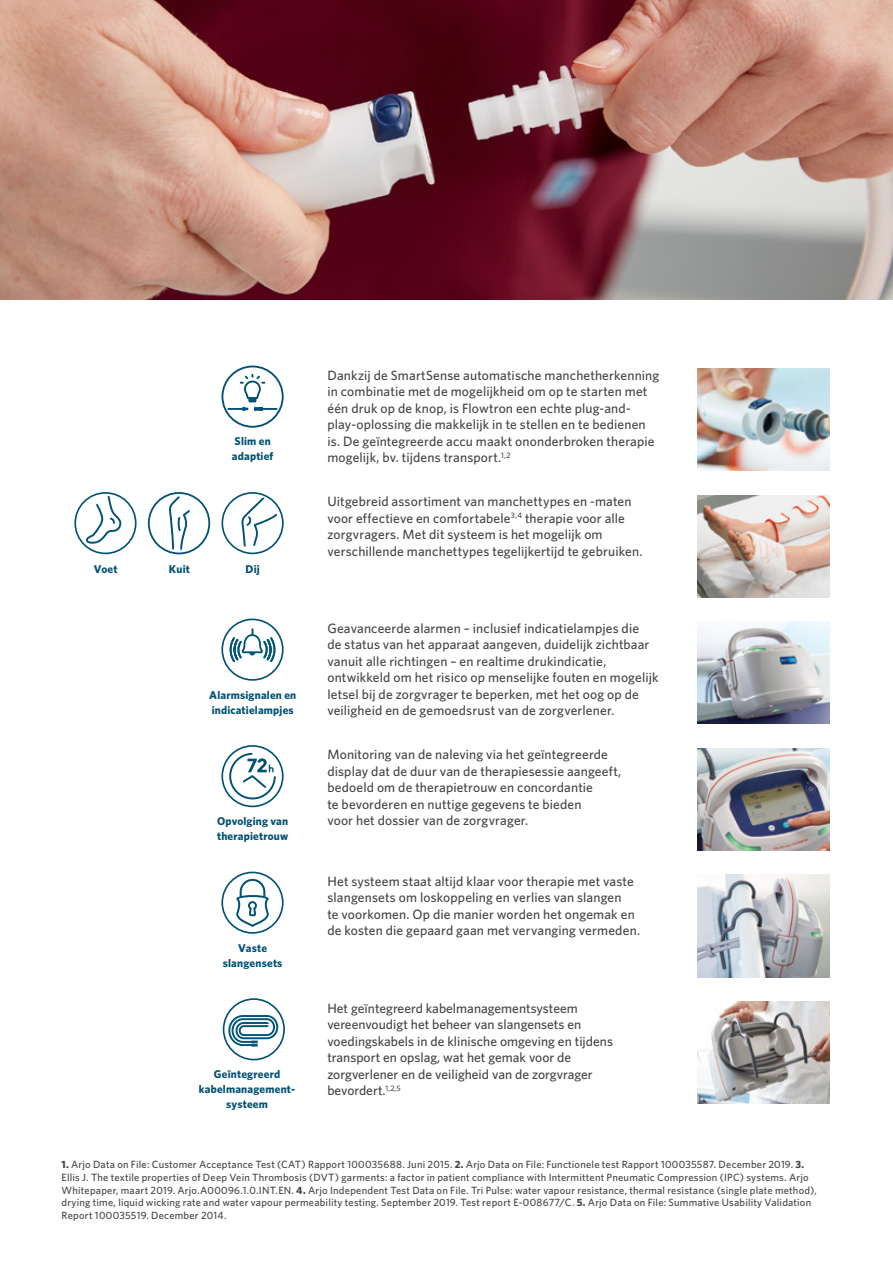
<style>
.page{position:relative;width:893px;height:1263px;background:#fff}
.page>*{position:absolute;margin:0;border:0;box-sizing:border-box;transform-origin:0 0}
.Body_copy_Whitney_Me{font:500 13.5px/16.5px "Whitney HTF";letter-spacing:.01em;color:#434342}
.Body_copy_Whitney_Me-2{font:700 11.25px/15px "Whitney HTF";letter-spacing:.015em;color:#015174}
.Information_text_Whi{font:500 10.5px/12.8px "Whitney HTF";letter-spacing:.02em;color:#434342}
.s1{font-weight:700}
</style>
<div class="page">
<img style="left:0;top:0;width:893px;height:300px">
<div style="left:222px;top:366px;width:62px;height:62px;border:2px solid #015174;border-radius:50%"></div>
<svg style="left:227px;top:374px;width:51px;height:37px"></svg>
<img style="left:697px;top:495px;width:132px;height:102px">
<div style="left:74px;top:492px;width:63px;height:62px;border:2px solid #015174;border-radius:50%"></div>
<svg style="left:86px;top:496px;width:35px;height:48px"></svg>
<div style="left:148px;top:492px;width:62px;height:62px;border:2px solid #015174;border-radius:50%"></div>
<svg style="left:169px;top:496px;width:21px;height:54px"></svg>
<div style="left:222px;top:492px;width:62px;height:62px;border:2px solid #015174;border-radius:50%"></div>
<svg style="left:241px;top:497px;width:36px;height:50px"></svg>
<img style="left:697px;top:748px;width:132px;height:102px">
<img style="left:697px;top:622px;width:132px;height:102px">
<div style="left:221px;top:745px;width:63px;height:62px;border:2px solid #015174;border-radius:50%"></div>
<div style="left:221px;top:619px;width:63px;height:62px;border:2px solid #015174;border-radius:50%"></div>
<svg style="left:229px;top:628px;width:47px;height:35px"></svg>
<img style="left:697px;top:369px;width:132px;height:102px">
<img style="left:697px;top:875px;width:132px;height:102px">
<img style="left:697px;top:1001px;width:132px;height:102px">
<div style="left:223px;top:998px;width:62px;height:62px;border:2px solid #015174;border-radius:50%"></div>
<svg style="left:228px;top:1015px;width:50px;height:32px"></svg>
<div style="left:221px;top:871px;width:63px;height:63px;border:2px solid #015174;border-radius:50%"></div>
<svg style="left:229px;top:753px;width:47px;height:46px"></svg>
<svg style="left:236px;top:879px;width:33px;height:48px"></svg>
<p class="Body_copy_Whitney_Me-2" style="left:94px;top:561px;width:25px">Voet</p>
<p class="Body_copy_Whitney_Me-2" style="left:232px;top:434px;width:43px">Slim en adaptief</p>
<p class="Body_copy_Whitney_Me-2" style="left:169px;top:561px;width:22px">Kuit</p>
<p class="Body_copy_Whitney_Me-2" style="left:246px;top:561px;width:16px">Dij</p>
<p class="Body_copy_Whitney_Me-2" style="left:209px;top:687px;width:89px">Alarmsignalen en indicatielampjes</p>
<p class="Body_copy_Whitney_Me-2" style="left:217px;top:813px;width:73px">Opvolging van therapietrouw</p>
<p class="Body_copy_Whitney_Me-2" style="left:223px;top:940px;width:61px;text-align:center">Vaste slangensets</p>
<p class="Body_copy_Whitney_Me-2" style="left:199px;top:1066px;width:98px;text-align:center">Geïntegreerd kabelmanagement&shy;systeem</p>
<p class="Body_copy_Whitney_Me" style="left:327px;top:367px;width:333px">Dankzij de SmartSense automatische manchetherkenning in combinatie met de mogelijkheid om op te starten met één druk op de knop, is Flowtron een echte plug-and&shy;play-oplossing die makkelijk in te stellen en te bedienen is. De geïntegreerde accu maakt ononderbroken therapie mogelijk, bv. tijdens transport.<sup>1,2</sup></p>
<p class="Body_copy_Whitney_Me" style="left:327px;top:493px;width:317px">Uitgebreid assortiment van manchettypes en -maten voor effectieve en comfortabele<sup>3,4</sup> therapie voor alle zorgvragers. Met dit systeem is het mogelijk om verschillende manchettypes tegelijkertijd te gebruiken.</p>
<p class="Body_copy_Whitney_Me" style="left:327px;top:620px;width:333px">Geavanceerde alarmen – inclusief indicatielampjes die<br>de status van het apparaat aangeven, duidelijk zichtbaar vanuit alle richtingen – en realtime drukindicatie, ontwikkeld om het risico op menselijke fouten en mogelijk letsel bij de zorgvrager te beperken, met het oog op de veiligheid en de gemoedsrust van de zorgverlener.</p>
<p class="Body_copy_Whitney_Me" style="left:327px;top:746px;width:295px">Monitoring van de naleving via het geïntegreerde display dat de duur van de therapiesessie aangeeft, bedoeld om de therapietrouw en concordantie<br>te bevorderen en nuttige gegevens te bieden<br>voor het dossier van de zorgvrager.</p>
<p class="Body_copy_Whitney_Me" style="left:327px;top:873px;width:314px">Het systeem staat altijd klaar voor therapie met vaste slangensets om loskoppeling en verlies van slangen<br>te voorkomen. Op die manier worden het ongemak en de kosten die gepaard gaan met vervanging vermeden.</p>
<p class="Body_copy_Whitney_Me" style="left:327px;top:999px;width:287px">Het geïntegreerd kabelmanagementsysteem vereenvoudigt het beheer van slangensets en voedingskabels in de klinische omgeving en tijdens transport en opslag, wat het gemak voor de zorgverlener en de veiligheid van de zorgvrager bevordert.<sup>1,2,5</sup></p>
<p class="Information_text_Whi" style="left:62px;top:1158px;width:757px"><span class="s1">1.</span> Arjo Data on File: Customer Acceptance Test (CAT) Rapport 100035688. Juni 2015. <span class="s1">2.</span> Arjo Data on File: Functionele test Rapport 100035587. December 2019. <span class="s1">3.<br></span>Ellis J. The textile properties of Deep Vein Thrombosis (DVT) garments: a factor in patient compliance with Intermittent Pneumatic Compression (IPC) systems. Arjo Whitepaper, maart 2019. Arjo.A00096.1.0.INT.EN. <span class="s1">4.</span> Arjo Independent Test Data on File. Tri Pulse: water vapour resistance, thermal resistance (single plate method), drying time, liquid wicking rate and water vapour permeability testing. September 2019. Test report E-008677/C. <span class="s1">5.</span> Arjo Data on File: Summative Usability Validation Report 100035519. December 2014.</p>
</div>
